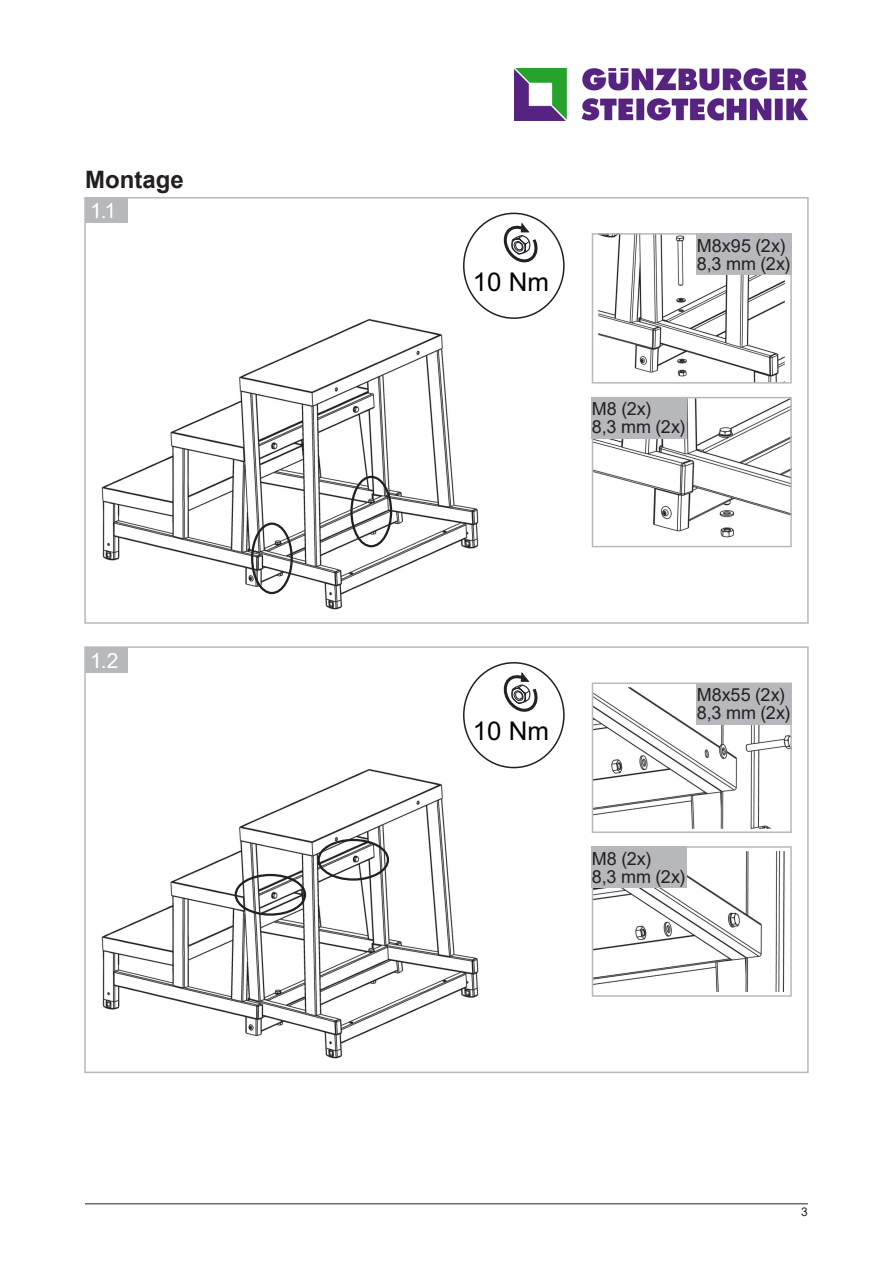
<style>
.page{position:relative;width:893px;height:1263px;background:#fff}
.page>*{position:absolute;margin:0;border:0;box-sizing:border-box;transform-origin:0 0}
.t1{font:25.8px "Arial";color:#000001}
.Ü1{font:700 24px "Arial";color:#231f20}
.Inhalt_Tabelle{font:21px "Arial";color:#fff}
.Inhalt_Tabelle-2{font:18px/18px "Arial";letter-spacing:.01em;color:#231f20}
.t2{font:12px "Arial";color:#231f20}
</style>
<div class="page">
<img style="left:515px;top:68px;width:292px;height:53px">
<hr style="left:85px;top:1203px;width:723px;height:1px;background:#231f20">
<img style="left:101px;top:319px;width:378px;height:291px">
<div style="left:84px;top:197px;width:725px;height:427px;border:2px solid #b7b8bb"></div>
<svg style="left:503px;top:223px;width:35px;height:40px"></svg>
<div style="left:463px;top:213px;width:102px;height:106px;border:2px solid #202225;border-radius:50%"></div>
<div style="left:85px;top:198px;width:43px;height:25px;background:#b7b8bb"></div>
<img style="left:599px;top:236px;width:186px;height:145px">
<div style="left:592px;top:233px;width:200px;height:151px;border:2px solid #b7b8bb"></div>
<img style="left:595px;top:400px;width:194px;height:138px">
<div style="left:592px;top:397px;width:200px;height:150px;border:2px solid #b7b8bb"></div>
<div style="left:697px;top:233px;width:95px;height:42px;background:#b7b8bb"></div>
<div style="left:592px;top:397px;width:95px;height:42px;background:#b7b8bb"></div>
<img style="left:101px;top:769px;width:378px;height:290px">
<div style="left:84px;top:646px;width:725px;height:427px;border:2px solid #b7b8bb"></div>
<svg style="left:503px;top:673px;width:35px;height:39px"></svg>
<div style="left:463px;top:662px;width:102px;height:106px;border:2px solid #202225;border-radius:50%"></div>
<div style="left:85px;top:647px;width:43px;height:26px;background:#b7b8bb"></div>
<img style="left:595px;top:687px;width:194px;height:141px">
<div style="left:592px;top:682px;width:200px;height:151px;border:2px solid #b7b8bb"></div>
<img style="left:595px;top:851px;width:190px;height:141px">
<div style="left:592px;top:846px;width:200px;height:151px;border:2px solid #b7b8bb"></div>
<div style="left:697px;top:682px;width:95px;height:42px;background:#b7b8bb"></div>
<div style="left:592px;top:846px;width:95px;height:42px;background:#b7b8bb"></div>
<div style="left:251px;top:523px;width:42px;height:71px;border:2px solid #231f20;border-radius:50%"></div>
<div style="left:350px;top:476px;width:42px;height:71px;border:2px solid #231f20;border-radius:50%"></div>
<div style="left:235px;top:874px;width:71px;height:42px;border:2px solid #231f20;border-radius:50%"></div>
<div style="left:317px;top:839px;width:72px;height:42px;border:2px solid #231f20;border-radius:50%"></div>
<p class="Ü1" style="left:85px;top:162px;width:100px">Montage</p>
<p class="Inhalt_Tabelle" style="left:90px;top:196px;width:27px">1.1</p>
<p class="Inhalt_Tabelle" style="left:90px;top:646px;width:30px">1.2</p>
<p class="t1" style="left:473px;top:264px;width:78px">10 Nm</p>
<p class="Inhalt_Tabelle-2" style="left:697px;top:236px;width:95px">M8x95 (2x)<br>8,3 mm (2x)</p>
<p class="Inhalt_Tabelle-2" style="left:592px;top:400px;width:95px">M8 (2x)<br>8,3 mm (2x)</p>
<p class="t1" style="left:473px;top:714px;width:78px">10 Nm</p>
<p class="Inhalt_Tabelle-2" style="left:697px;top:686px;width:95px">M8x55 (2x)<br>8,3 mm (2x)</p>
<p class="Inhalt_Tabelle-2" style="left:592px;top:849px;width:95px">M8 (2x)<br>8,3 mm (2x)</p>
<p class="t2" style="left:801px;top:1204px;width:8px">3</p>
</div>
